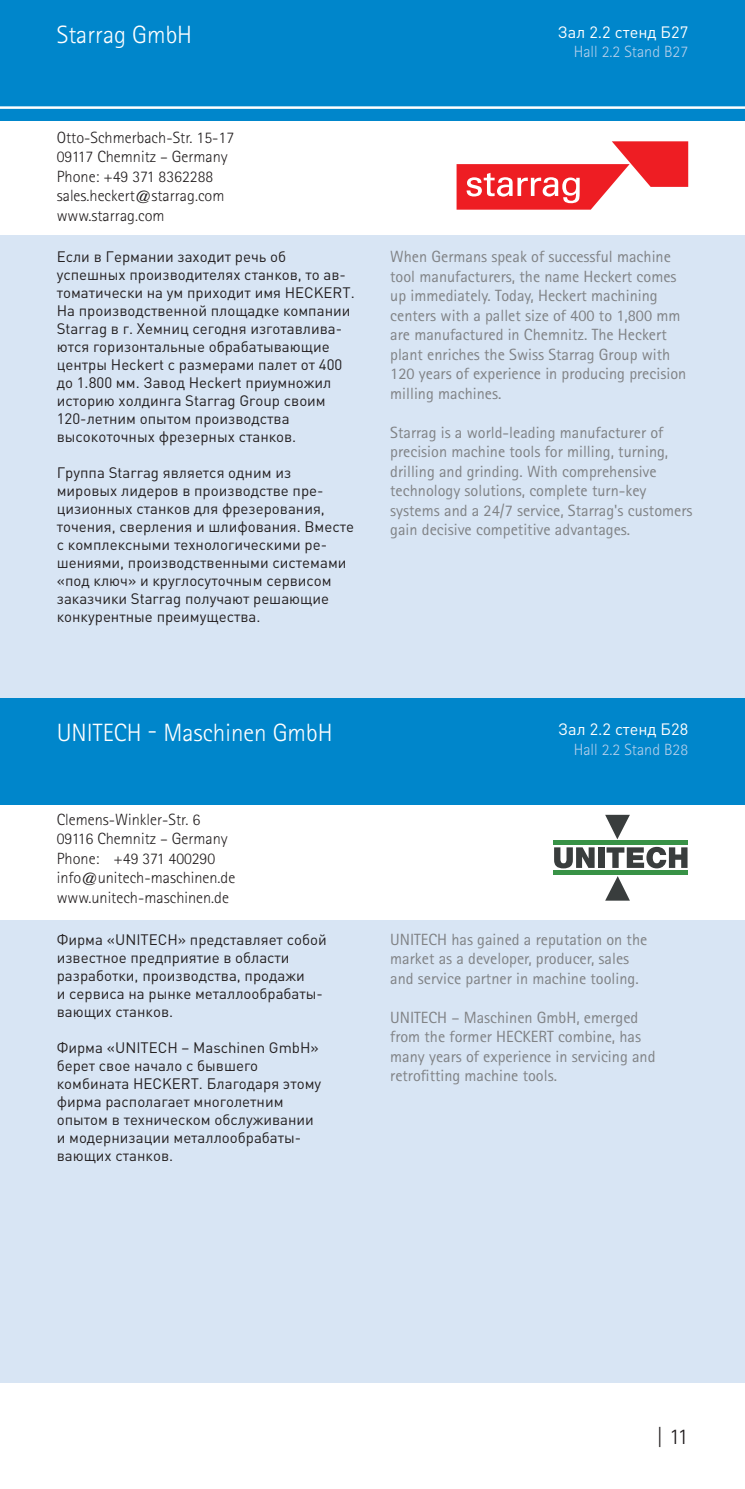
<style>
.page{position:relative;width:745px;height:1489px;background:#fff}
.page>*{position:absolute;margin:0;border:0;box-sizing:border-box;transform-origin:0 0}
.t1{font:300 25px "Rotis Sans Serif";color:#fff}
.t2{font:300 22.5px "Rotis Sans Serif";color:#231f20}
.t3{font:16.25px/19.5px "Rotis Sans Serif";color:#808285}
.t4{font:300 16.25px/19.5px "Rotis Sans Serif";color:#231f20}
.t5{font:300 16.25px "Rotis Sans Serif";color:#b4cfeb}
.t6{font:16.25px "DIN Cyr";color:#fff}
.t7{font:15px/18px "DIN Cyr";color:#231f20}
</style>
<div class="page">
<div style="left:0;top:0;width:744px;height:120px;background:#0086cb"></div>
<hr style="left:0;top:106px;width:744px;height:3px;background:#fff">
<div style="left:0;top:698px;width:744px;height:106px;background:#0086cb"></div>
<div style="left:0;top:235px;width:744px;height:462px;background:#d8e5f4"></div>
<div style="left:0;top:920px;width:744px;height:462px;background:#d8e5f4"></div>
<svg style="left:456px;top:141px;width:231px;height:69px"></svg>
<svg style="left:554px;top:847px;width:40px;height:21px"></svg>
<div style="left:597px;top:847px;width:7px;height:20px;background:#393d3d"></div>
<svg style="left:606px;top:846px;width:81px;height:22px"></svg>
<div style="left:553px;top:840px;width:134px;height:5px;background:#389246"></div>
<div style="left:553px;top:869px;width:134px;height:5px;background:#389246"></div>
<svg style="left:605px;top:814px;width:24px;height:25px"></svg>
<svg style="left:605px;top:876px;width:24px;height:24px"></svg>
<p class="t1" style="left:57px;top:21px;width:137px">Starrag GmbH</p>
<p class="t4" style="left:57px;top:127px;width:179px">Otto-Schmerbach-Str. 15-17<br>09117 Chemnitz – Germany<br>Phone: +49 371 8362288 sales.heckert@starrag.com www.starrag.com</p>
<p class="t7" style="left:57px;top:247px;width:231px">Если в Германии заходит речь об</p>
<p class="t7" style="left:57px;top:265px;width:299px">успешных производителях станков, то ав&shy;томатически на ум приходит имя HECKERT.</p>
<p class="t7" style="left:57px;top:301px;width:295px">На производственной площадке компании Starrag в г. Хемниц сегодня изготавлива&shy;ются горизонтальные обрабатывающие центры Heckert с размерами палет от 400 до 1.800 мм. Завод Heckert приумножил историю холдинга Starrag Group своим 120-летним опытом производства</p>
<p class="t7" style="left:57px;top:427px;width:241px">высокоточных фрезерных станков.</p>
<p class="t7" style="left:57px;top:463px;width:236px">Группа Starrag является одним из</p>
<p class="t7" style="left:57px;top:481px;width:298px">мировых лидеров в производстве пре&shy;цизионных станков для фрезерования, точения, сверления и шлифования. Вместе с комплексными технологическими ре&shy;шениями, производственными системами «под ключ» и круглосуточным сервисом заказчики Starrag получают решающие конкурентные преимущества.</p>
<p class="t6" style="left:557px;top:21px;width:132px">Зал 2.2 стенд Б27</p>
<p class="t5" style="left:573px;top:42px;width:116px">Hall 2.2 Stand B27</p>
<p class="t3" style="left:390px;top:247px;width:297px">When Germans speak of successful machine tool manufacturers, the name Heckert comes up immediately. Today, Heckert machining centers with a pallet size of 400 to 1,800 mm are manufactured in Chemnitz. The Heckert plant enriches the Swiss Starrag Group with 120 years of experience in producing precision milling machines.</p>
<p class="t3" style="left:390px;top:422px;width:304px">Starrag is a world-leading manufacturer of precision machine tools for milling, turning, drilling and grinding. With comprehensive technology solutions, complete turn-key systems and a 24/7 service, Starrag's customers gain decisive competitive advantages.</p>
<p class="t1" style="left:57px;top:718px;width:277px">UNITECH - Maschinen GmbH</p>
<p class="t4" style="left:57px;top:809px;width:145px">Clemens-Winkler-Str. 6</p>
<p class="t4" style="left:57px;top:829px;width:172px">09116 Chemnitz – Germany</p>
<p class="t4" style="left:57px;top:848px;width:160px">Phone: +49 371 400290</p>
<p class="t4" style="left:57px;top:868px;width:180px">info@unitech-maschinen.de</p>
<p class="t4" style="left:57px;top:887px;width:174px">www.unitech-maschinen.de</p>
<p class="t7" style="left:57px;top:929px;width:271px">Фирма «UNITECH» представляет собой известное предприятие в области разработки, производства, продажи</p>
<p class="t7" style="left:57px;top:983px;width:267px">и сервиса на рынке металлообрабаты-</p>
<p class="t7" style="left:57px;top:1001px;width:118px">вающих cтaнкoв.</p>
<p class="t7" style="left:57px;top:1037px;width:263px">Фирма «UNITECH – Maschinen GmbH»</p>
<p class="t7" style="left:57px;top:1055px;width:203px">берет свое начало с бывшего</p>
<p class="t7" style="left:57px;top:1073px;width:266px">комбината HECKERT. Благодаря этому</p>
<p class="t7" style="left:57px;top:1091px;width:228px">фирма располагает многолетним</p>
<p class="t7" style="left:57px;top:1109px;width:258px">опытом в техническом обслуживании</p>
<p class="t7" style="left:57px;top:1127px;width:246px">и модернизации металлообрабаты-</p>
<p class="t7" style="left:57px;top:1145px;width:118px">вающих cтaнкoв.</p>
<p class="t6" style="left:558px;top:718px;width:131px">Зал 2.2 стенд Б28</p>
<p class="t5" style="left:573px;top:739px;width:116px">Hall 2.2 Stand B28</p>
<p class="t3" style="left:390px;top:929px;width:258px">UNITECH has gained a reputation on the</p>
<p class="t3" style="left:390px;top:948px;width:240px">market as a developer, producer, sales</p>
<p class="t3" style="left:390px;top:968px;width:250px">and service partner in machine tooling.</p>
<p class="t3" style="left:390px;top:1007px;width:249px">UNITECH – Maschinen GmbH, emerged</p>
<p class="t3" style="left:390px;top:1026px;width:252px">from the former HECKERT combine, has</p>
<p class="t3" style="left:390px;top:1046px;width:267px">many years of experience in servicing and</p>
<p class="t3" style="left:390px;top:1065px;width:168px">retrofitting machine tools.</p>
<h2 class="t2" style="left:655px;top:1423px;width:34px">| 11</h2>
</div>
